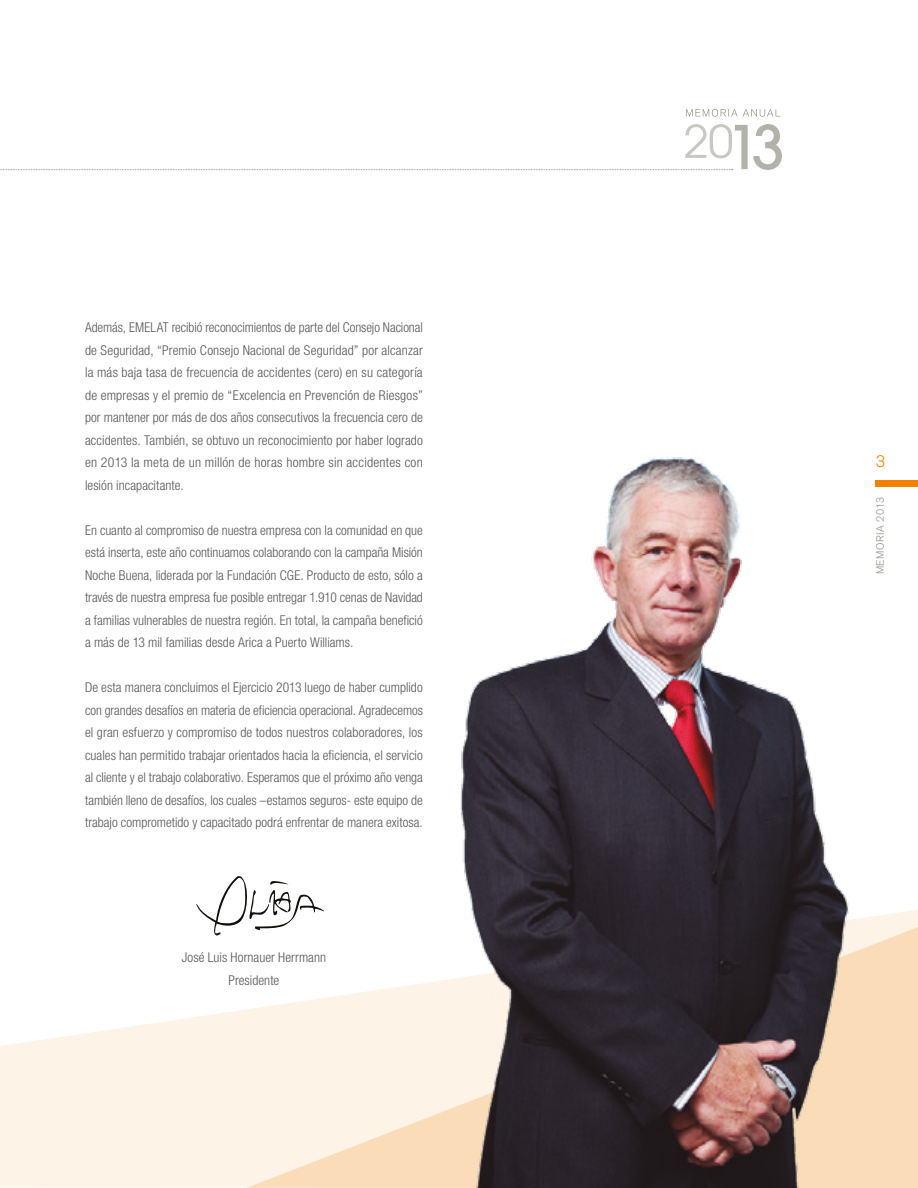
<style>
.page{position:relative;width:918px;height:1188px;background:#fff}
.page>*{position:absolute;margin:0;border:0;box-sizing:border-box;transform-origin:0 0}
.t1{font:300 16.5px "Akzidenz Grotesk BQ";color:#f08200}
.t2{font:300 condensed 13.5px/22.5px "Helvetica Neue LT Pro";letter-spacing:.005em;color:#575756;text-align:justify}
.t3{font:300 10.5px "Akzidenz Grotesk BQ";letter-spacing:.045em;color:#929186}
</style>
<div class="page">
<svg style="left:0;top:1014px;width:216px;height:174px;background:#fdf4e8"></svg>
<svg style="left:686px;top:109px;width:94px;height:8px"></svg>
<svg style="left:0;top:124px;width:782px;height:46px"></svg>
<svg style="left:216px;top:935px;width:222px;height:253px;fill:#fdf3e6"></svg>
<img style="left:196px;top:876px;width:128px;height:59px">
<img style="left:438px;top:457px;width:480px;height:731px">
<div style="left:875px;top:480px;width:43px;height:7px;background:#f08200"></div>
<p class="t2" style="left:85px;top:316px;width:339px">Además, EMELAT recibió reconocimientos de parte del Consejo Nacional de Seguridad, “Premio Consejo Nacional de Seguridad” por alcanzar la más baja tasa de frecuencia de accidentes (cero) en su categoría de empresas y el premio de “Excelencia en Prevención de Riesgos” por mantener por más de dos años consecutivos la frecuencia cero de accidentes. También, se obtuvo un reconocimiento por haber logrado en 2013 la meta de un millón de horas hombre sin accidentes con lesión incapacitante.</p>
<p class="t2" style="left:85px;top:518px;width:339px">En cuanto al compromiso de nuestra empresa con la comunidad en que está inserta, este año continuamos colaborando con la campaña Misión Noche Buena, liderada por la Fundación CGE. Producto de esto, sólo a través de nuestra empresa fue posible entregar 1.910 cenas de Navidad a familias vulnerables de nuestra región. En total, la campaña benefició a más de 13 mil familias desde Arica a Puerto Williams.</p>
<p class="t2" style="left:85px;top:676px;width:339px">De esta manera concluimos el Ejercicio 2013 luego de haber cumplido con grandes desafíos en materia de eficiencia operacional. Agradecemos el gran esfuerzo y compromiso de todos nuestros colaboradores, los cuales han permitido trabajar orientados hacia la eficiencia, el servicio al cliente y el trabajo colaborativo. Esperamos que el próximo año venga también lleno de desafíos, los cuales –estamos seguros- este equipo de trabajo comprometido y capacitado podrá enfrentar de manera exitosa.</p>
<p class="t2" style="left:182px;top:946px;width:146px;text-align:center">José Luis Hornauer Herrmann<br>Presidente</p>
<p class="t1" style="left:876px;top:452px;width:11px">3</p>
<p class="t3" style="left:874px;top:574px;width:79px;rotate:-90deg">MEMORIA 2013</p>
</div>
